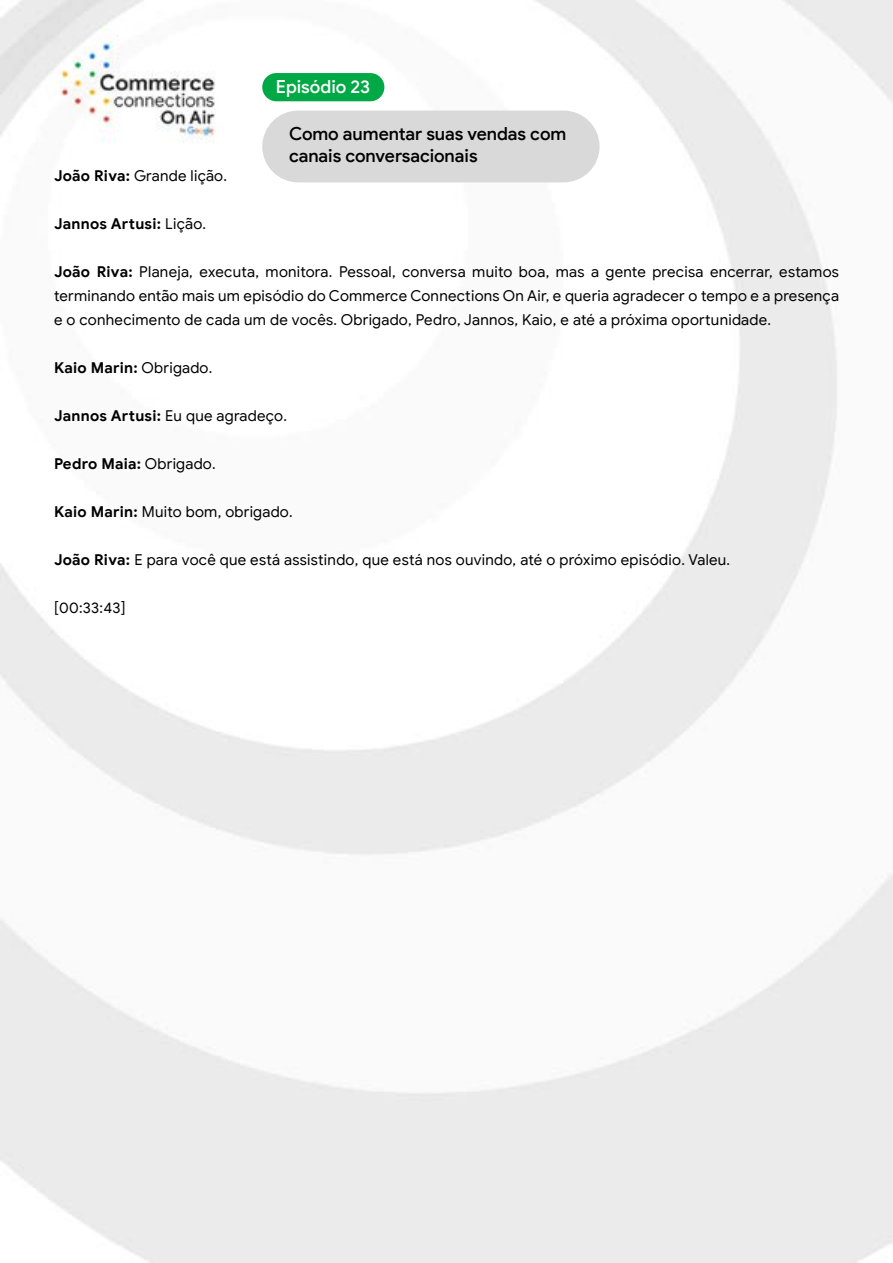
<style>
.page{position:relative;width:893px;height:1263px;background:#fff}
.page>*{position:absolute;margin:0;border:0;box-sizing:border-box;transform-origin:0 0}
.t1{font:500 18px/21.6px "Google Sans Display";letter-spacing:-.005em;color:#000}
.t2{font:500 18px "Google Sans Display";color:#fff}
.t3{font:15px/24px "Google Sans";letter-spacing:.015em;color:#000;text-align:justify}
.t4{font:700 15px "Google Sans";letter-spacing:.02em;color:#000}
.s1{font-weight:700}
.s2{font-weight:400}
</style>
<div class="page">
<img style="left:0;top:0;width:893px;height:1263px">
<div style="left:262px;top:73px;width:122px;height:28px;background:#00a946;border-radius:14px"></div>
<div style="left:262px;top:111px;width:338px;height:71px;background:#d9d9d9;border-radius:36px"></div>
<p class="t2" style="left:276px;top:76px;width:96px">Episódio 23</p>
<p class="t1" style="left:289px;top:123px;width:279px">Como aumentar suas vendas com canais conversacionais</p>
<p class="t3" style="left:54px;top:164px;width:175px"><span class="s1">João Riva:</span> Grande lição.</p>
<p class="t4" style="left:54px;top:215px;width:154px">Jannos Artusi: <span class="s2">Lição.</span></p>
<p class="t3" style="left:54px;top:260px;width:786px"><span class="s1">João Riva:</span> Planeja, executa, monitora. Pessoal, conversa muito boa, mas a gente precisa encerrar, estamos terminando então mais um episódio do Commerce Connections On Air, e queria agradecer o tempo e a presença e o conhecimento de cada um de vocês. Obrigado, Pedro, Jannos, Kaio, e até a próxima oportunidade.</p>
<p class="t4" style="left:54px;top:359px;width:160px">Kaio Marin: <span class="s2">Obrigado.</span></p>
<p class="t3" style="left:54px;top:404px;width:235px"><span class="s1">Jannos Artusi:</span> Eu que agradeço.</p>
<p class="t4" style="left:54px;top:455px;width:163px">Pedro Maia: <span class="s2">Obrigado.</span></p>
<p class="t3" style="left:54px;top:500px;width:240px"><span class="s1">Kaio Marin:</span> Muito bom, obrigado.</p>
<p class="t3" style="left:54px;top:548px;width:678px"><span class="s1">João Riva:</span> E para você que está assistindo, que está nos ouvindo, até o próximo episódio. Valeu.</p>
<p class="t3" style="left:54px;top:596px;width:73px">[00:33:43]</p>
</div>
